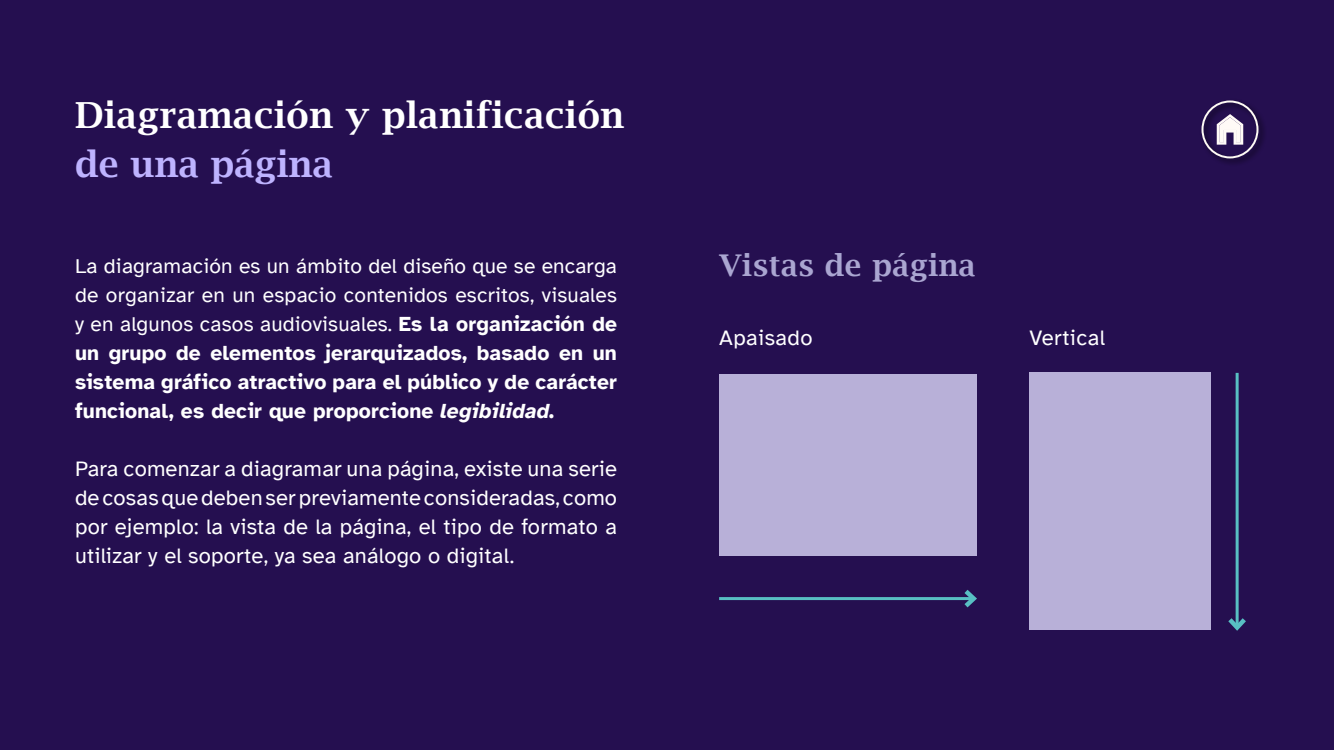
<style>
.page{position:relative;width:1334px;height:750px;background:#250f50}
.page>*{position:absolute;margin:0;border:0;box-sizing:border-box;transform-origin:0 0}
.titulos{font:600 36px/49px "Lucida Bright";letter-spacing:.02em;color:#fff}
.t1{font:600 30px "Lucida Bright";letter-spacing:.02em;color:#aaa6d1}
.texto_normal{font:22px/29px "Atkinson Hyperlegible";letter-spacing:.01em;color:#fff;text-align:justify}
.titulos-2{font:22px "Atkinson Hyperlegible";letter-spacing:.02em;color:#fff}
.texto_normal-2{font:700 21px/29px "Atkinson Hyperlegible";letter-spacing:.01em;color:#fff;text-align:justify}
.s1{color:#beb3ff}
.s2{font-weight:400}
.s3{font-style:italic}
</style>
<div class="page">
<div style="left:1199px;top:98px;width:68px;height:69px;background:#000;opacity:.75"></div>
<div style="left:1202px;top:100px;width:56px;height:58px;border:2px solid #fefaf4;border-radius:50%"></div>
<svg style="left:1217px;top:114px;width:26px;height:31px"></svg>
<div style="left:1029px;top:372px;width:182px;height:258px;background:#b8b0d8"></div>
<div style="left:719px;top:374px;width:258px;height:181px;background:#b8b0d8"></div>
<hr style="left:1236px;top:373px;width:3px;height:254px;background:#58bfc3">
<svg style="left:1228px;top:613px;width:18px;height:18px"></svg>
<hr style="left:719px;top:597px;width:255px;height:3px;background:#58bfc3">
<svg style="left:960px;top:589px;width:17px;height:19px"></svg>
<p class="titulos" style="left:75px;top:90px;width:551px">Diagramación y planificación <span class="s1">de una página</span></p>
<p class="texto_normal-2" style="left:75px;top:251px;width:544px"><span class="s2">La diagramación es un ámbito del diseño que se encarga de organizar en un espacio contenidos escritos, visuales y en algunos casos audiovisuales.</span> Es la organización de un grupo de elementos jerarquizados, basado en un sistema gráfico atractivo para el público y de carácter funcional, es decir que proporcione <span class="s3">legibilidad.</span></p>
<p class="texto_normal" style="left:75px;top:454px;width:544px">Para comenzar a diagramar una página, existe una serie de cosas que deben ser previamente consideradas, como por ejemplo: la vista de la página, el tipo de formato a utilizar y el soporte, ya sea análogo o digital.</p>
<p class="t1" style="left:719px;top:248px;width:258px">Vistas de página</p>
<p class="titulos-2" style="left:719px;top:325px;width:95px">Apaisado</p>
<p class="titulos-2" style="left:1029px;top:325px;width:77px">Vertical</p>
</div>
